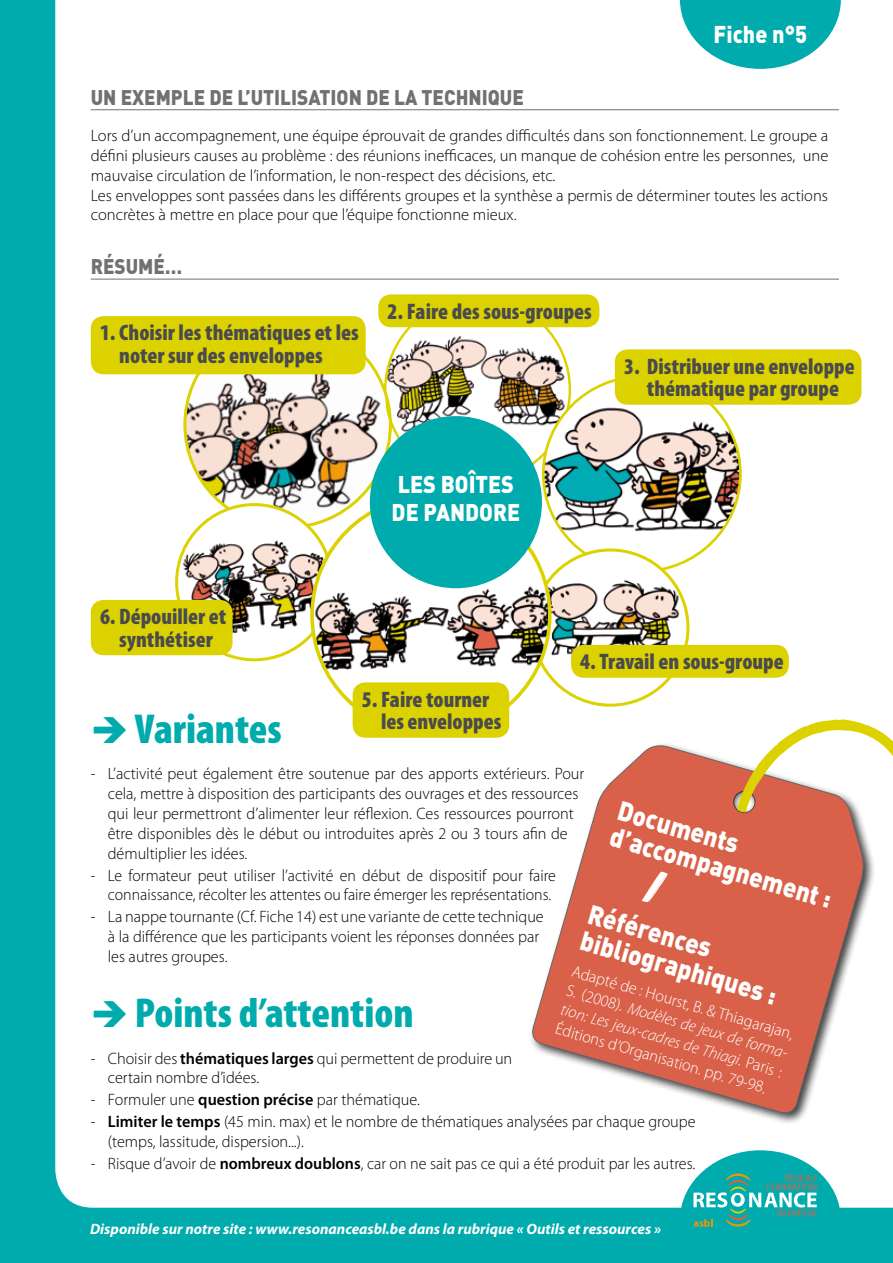
<style>
.page{position:relative;width:893px;height:1263px;background:#00abad}
.page>*{position:absolute;margin:0;border:0;box-sizing:border-box;transform-origin:0 0}
.t1{font:900 condensed 42px "Myriad Pro";color:#00abad}
.t2{font:900 27px/27px "DIN";color:#fff;scale:.9 1}
.t3{font:900 24px/28.8px "DIN";color:#fff;scale:.9 1}
.t4{font:900 condensed 22.5px/22.5px "Myriad Pro";color:#4b4b4d}
.t5{font:900 21px "DIN";color:#707172;scale:.9 1}
.t6{font:300 16.5px/19.8px "Myriad Pro";color:#000}
.t7{font:300 16.5px/19.8px "Myriad Pro";color:#000;text-align:right;scale:.96 1}
.t8{font:300 16.5px/19.8px "Myriad Pro";color:#fff}
.t9{font:italic 700 15px "Myriad Pro";color:#fff}
.s1{font-weight:600}
.s2{font-style:italic}
</style>
<div class="page">
<div style="left:55px;top:0;width:838px;height:1208px;background:#fff"></div>
<hr style="left:91px;top:109px;width:748px;height:1px;background:#707172">
<hr style="left:91px;top:279px;width:748px;height:1px;background:#707172">
<img style="left:385px;top:326px;width:182px;height:107px">
<svg style="left:680px;top:0;width:161px;height:69px"></svg>
<svg style="left:680px;top:1150px;width:161px;height:77px"></svg>
<img style="left:185px;top:358px;width:204px;height:160px">
<div style="left:177px;top:505px;width:155px;height:155px;background:#fff;border-radius:50%"></div>
<img style="left:177px;top:529px;width:155px;height:106px">
<div style="left:91px;top:316px;width:275px;height:58px;background:#dbd200;border-radius:13px"></div>
<div style="left:378px;top:294px;width:221px;height:33px;background:#dbd200;border-radius:13px"></div>
<div style="left:91px;top:600px;width:142px;height:55px;background:#dbd200;border-radius:13px"></div>
<div style="left:528px;top:741px;width:348px;height:383px;background:#000;opacity:.75"></div>
<svg style="left:530px;top:743px;width:335px;height:373px;background:#df8a7a"></svg>
<svg style="left:729px;top:719px;width:164px;height:97px;background:#eed3b4"></svg>
<svg style="left:642px;top:871px;width:26px;height:32px"></svg>
<div style="left:543px;top:376px;width:197px;height:195px;background:#fff;border-radius:50%"></div>
<img style="left:543px;top:377px;width:197px;height:159px">
<div style="left:615px;top:349px;width:246px;height:56px;background:#dbd200;border-radius:13px"></div>
<div style="left:533px;top:550px;width:155px;height:155px;background:#fff;border-radius:50%"></div>
<img style="left:541px;top:569px;width:145px;height:87px">
<div style="left:571px;top:645px;width:218px;height:33px;background:#dbd200;border-radius:13px"></div>
<div style="left:312px;top:496px;width:238px;height:238px;background:#fff;border-radius:50%"></div>
<img style="left:312px;top:581px;width:238px;height:104px">
<div style="left:353px;top:682px;width:156px;height:56px;background:#dbd200;border-radius:13px"></div>
<div style="left:370px;top:416px;width:172px;height:172px;background:#00abad;border-radius:50%"></div>
<h3 class="t3" style="left:714px;top:18px;width:106px">FICHE N°5</h3>
<p class="t5" style="left:91px;top:83px;width:235px">UN EXEMPLE DE L’UTI LISATION</p>
<p class="t5" style="left:366px;top:83px;width:174px">DE LA TECHNIQUE</p>
<p class="t6" style="left:91px;top:126px;width:739px">Lors d’un accompagnement, une équipe éprouvait de grandes difficultés dans son fonctionnement. Le groupe a défini plusieurs causes au problème : des réunions inefficaces, un manque de cohésion entre les personnes, une mauvaise circulation de l’information, le non-respect des décisions, etc.<br>Les enveloppes sont passées dans les différents groupes et la synthèse a permis de déterminer toutes les actions concrètes à mettre en place pour que l’équipe fonctionne mieux.</p>
<p class="t5" style="left:91px;top:253px;width:103px">RÉSUMÉ…</p>
<h3 class="t4" style="left:119px;top:321px;width:241px;text-indent:-19px">1. Choisir les thématiques et les noter sur des enveloppes</h3>
<h3 class="t4" style="left:387px;top:299px;width:206px">2. Faire des sous-groupes</h3>
<h3 class="t3" style="left:392px;top:468px;width:113px">LES BOÎTES<br>DE PANDORE</h3>
<h3 class="t4" style="left:624px;top:354px;width:232px;text-align:center">3. Distribuer une enveloppe thématique par groupe</h3>
<h3 class="t4" style="left:100px;top:605px;width:128px;text-align:center">6. Dépouiller et synthétiser</h3>
<h3 class="t4" style="left:580px;top:650px;width:205px">4. Travail en sous-groupe</h3>
<h3 class="t4" style="left:381px;top:687px;width:122px;text-indent:-19px">5. Faire tourner les enveloppes</h3>
<h1 class="t1" style="left:91px;top:702px;width:193px">➔ Variantes</h1>
<p class="t6" style="left:108px;top:764px;width:478px;text-indent:-17px">- L’activité peut également être soutenue par des apports extérieurs. Pour cela, mettre à disposition des participants des ouvrages et des ressources qui leur permettront d’alimenter leur réflexion. Ces ressources pourront être disponibles dès le début ou introduites après 2 ou 3 tours afin de démultiplier les idées.</p>
<p class="t7" style="left:91px;top:865px;width:486px">- Le formateur peut utiliser l’activité en début de dispositif pour faire connaissance, récolter les attentes ou faire émerger les représentations.</p>
<p class="t6" style="left:108px;top:907px;width:437px;text-indent:-17px">- La nappe tournante (Cf. Fiche 14) est une variante de cette technique à la différence que les participants voient les réponses données par les autres groupes.</p>
<h1 class="t1" style="left:91px;top:986px;width:324px">➔ Points d’attention</h1>
<p class="t6" style="left:108px;top:1048px;width:406px;text-indent:-17px">- Choisir des <span class="s1">thématiques larges</span> qui permettent de produire un certain nombre d’idées.</p>
<p class="t6" style="left:91px;top:1090px;width:331px">- Formuler une <span class="s1">question précise</span> par thématique.</p>
<p class="t6" style="left:108px;top:1112px;width:589px;text-indent:-17px">- <span class="s1">Limiter le temps</span> (45 min. max) et le nombre de thématiques analysées par chaque groupe (temps, lassitude, dispersion...).</p>
<p class="t6" style="left:91px;top:1153px;width:606px">- Risque d’avoir de <span class="s1">nombreux doublons</span>, car on ne sait pas ce qui a été produit par les autres.</p>
<h2 class="t2" style="left:622px;top:796px;width:256px;rotate:16deg">DOCUMENTS<br>D’ACCOMPAGNEMENT :</h2>
<h2 class="t2" style="left:593px;top:899px;width:227px;rotate:16deg">RÉFÉRENCES<br>BIBLIOGRAPHIQUES :</h2>
<p class="t8" style="left:575px;top:961px;width:235px;rotate:16deg">Adapté de : Hourst, B. &amp; Thiagarajan, S. (2008). <span class="s2">Modèles de jeux de forma&shy;tion: Les jeux-cadres de Thiagi.</span> Paris :<br>Éditions d’Organisation. pp. 79-98.</p>
<p class="t9" style="left:90px;top:1219px;width:572px">Disponible sur notre site : www.resonanceasbl.be dans la rubrique « Outils et ressources »</p>
</div>
